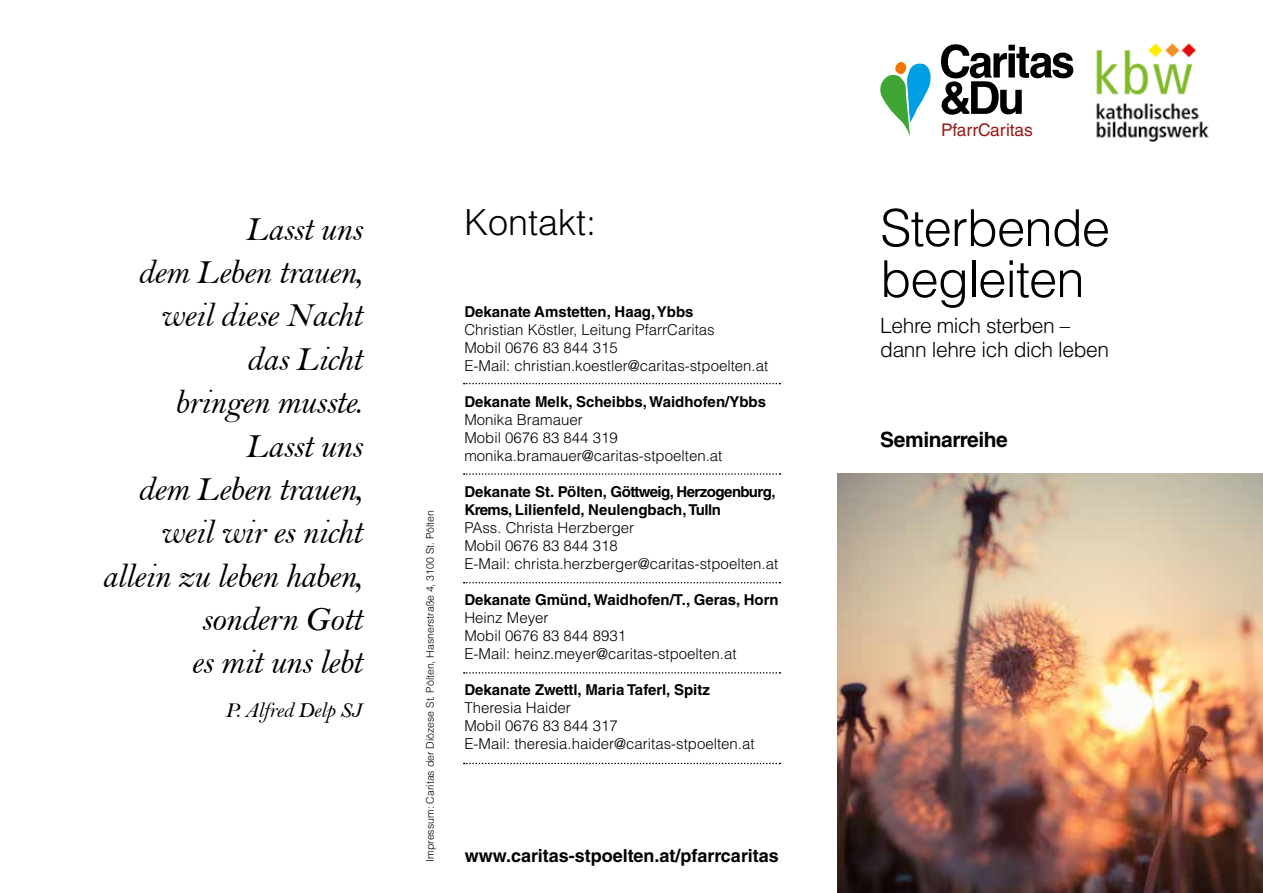
<style>
.page{position:relative;width:1263px;height:893px;background:#fff}
.page>*{position:absolute;margin:0;border:0;box-sizing:border-box;transform-origin:0 0}
.t1{font:300 51px/51px "Helvetica LT Std";letter-spacing:-.02em;color:#000}
.t2{font:300 36px "Helvetica LT Std";color:#000}
.t3{font:34.65px/43.3px "Bell MT Italic";letter-spacing:-.02em;color:#000;text-align:right}
.t4{font:21.6px "Bell MT Italic";letter-spacing:-.02em;color:#000}
.t5{font:300 21px/24px "Helvetica LT Std";letter-spacing:-.02em;color:#000}
.t6{font:700 21px "Helvetica LT Std";letter-spacing:-.02em;color:#000}
.t7{font:700 18px "Helvetica LT Std";color:#000}
.t8{font:17.4px "Helvetica LT Std";color:#991a15}
.t9{font:300 15px/18px "Helvetica LT Std";color:#000}
.t10{font:700 15px/18px "Helvetica LT Std";color:#000}
.t11{font:300 10.5px "Helvetica LT Std";color:#000}
.s1{font-weight:400;color:#fff}
</style>
<div class="page">
<img style="left:838px;top:474px;width:425px;height:419px">
<svg style="left:880px;top:61px;width:51px;height:75px"></svg>
<svg style="left:941px;top:44px;width:132px;height:71px"></svg>
<img style="left:1096px;top:43px;width:113px;height:99px">
<svg style="left:464px;top:383px;width:316px;height:1px"></svg>
<svg style="left:464px;top:473px;width:316px;height:2px"></svg>
<svg style="left:464px;top:582px;width:316px;height:1px"></svg>
<svg style="left:464px;top:672px;width:316px;height:2px"></svg>
<svg style="left:464px;top:763px;width:316px;height:1px"></svg>
<h3 class="t3" style="left:101px;top:207px;width:262px">Lasst uns<br>dem Leben trauen, weil diese Nacht<br>das Licht<br>bringen musste.<br>Lasst uns<br>dem Leben trauen, weil wir es nicht allein zu leben haben, sondern Gott<br>es mit uns lebt</h3>
<h3 class="t4" style="left:225px;top:697px;width:138px">P. Alfred Delp SJ</h3>
<p class="t11" style="left:424px;top:862px;width:353px;rotate:-90deg">Impressum: Caritas der Diözese St. Pölten, Hasnerstraße 4, 3100 St. Pölten</p>
<h2 class="t2" style="left:464px;top:200px;width:134px">Kontakt:</h2>
<p class="t10" style="left:464px;top:302px;width:231px">Dekanate Amstetten, Haag, Ybbs</p>
<p class="t9" style="left:464px;top:320px;width:305px">Christian Köstler, Leitung PfarrCaritas<br>Mobil 0676 83 844 315<br>E-Mail: christian.koestler@caritas-stpoelten.at</p>
<p class="t10" style="left:464px;top:392px;width:303px">Dekanate Melk, Scheibbs, Waidhofen/Ybbs</p>
<p class="t9" style="left:464px;top:410px;width:259px">Monika Bramauer<br>Mobil 0676 83 844 319 monika.bramauer@caritas-stpoelten.at</p>
<p class="t10" style="left:464px;top:482px;width:313px">Dekanate St. Pölten, Göttweig, Herzogenburg,<br>Krems, Lilienfeld, Neulengbach, Tulln</p>
<p class="t9" style="left:464px;top:518px;width:315px">PAss. Christa Herzberger<br>Mobil 0676 83 844 318<br>E-Mail: christa.herzberger@caritas-stpoelten.at</p>
<p class="t10" style="left:464px;top:590px;width:316px">Dekanate Gmünd, Waidhofen/T., Geras, Horn</p>
<p class="t9" style="left:464px;top:608px;width:274px">Heinz Meyer<br>Mobil 0676 83 844 8931<br>E-Mail: heinz.meyer@caritas-stpoelten.at</p>
<p class="t10" style="left:464px;top:680px;width:247px">Dekanate Zwettl, Maria Taferl, Spitz</p>
<p class="t9" style="left:464px;top:698px;width:345px">Theresia Haider<br>Mobil 0676 83 844 317<br>E-Mail: theresia.haider@caritas-stpoelten.at<span class="s1">aritas.at</span></p>
<p class="t7" style="left:465px;top:845px;width:315px">www.caritas-stpoelten.at/pfarrcaritas</p>
<p class="t8" style="left:941px;top:120px;width:93px">PfarrCaritas</p>
<h1 class="t1" style="left:880px;top:202px;width:231px">Sterbende begleiten</h1>
<h3 class="t5" style="left:880px;top:313px;width:230px">Lehre mich sterben – dann lehre ich dich leben</h3>
<h3 class="t6" style="left:880px;top:427px;width:129px">Seminarreihe</h3>
</div>
